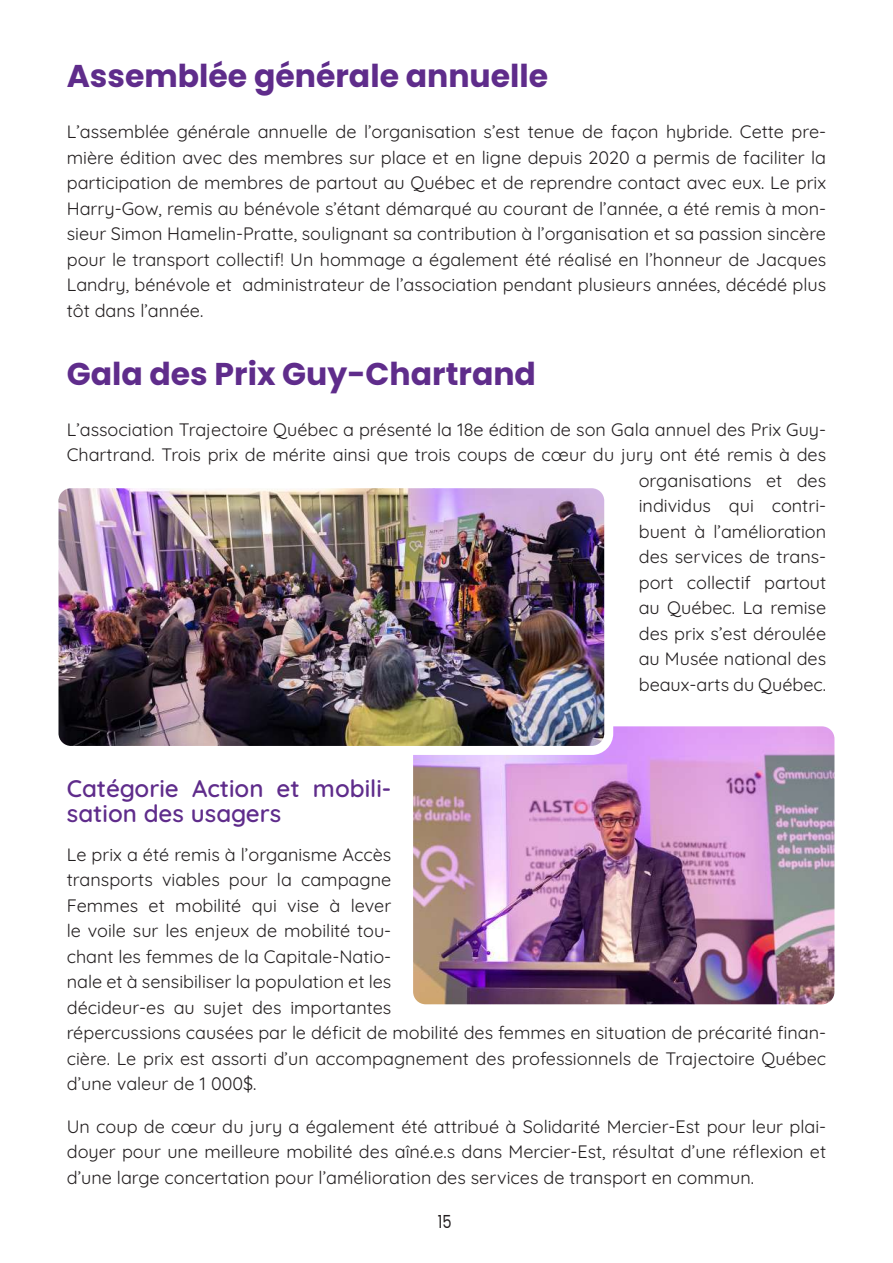
<style>
.page{position:relative;width:893px;height:1263px;background:#fff}
.page>*{position:absolute;margin:0;border:0;box-sizing:border-box;transform-origin:0 0}
.t1{font:700 31.5px "Poppins";color:#5f2c8b}
.t2{font:600 24px/25.5px "Quicksand";color:#5f2c8b}
.t3{font:18px/25.5px "Quicksand";color:#231f20;text-align:justify}
.t4{font:18px "Poppins";color:#231f20;scale:.81 1}
</style>
<div class="page">
<img style="left:414px;top:727px;width:419px;height:276px">
<div style="left:404px;top:717px;width:439px;height:296px;border:9px solid #fff;border-radius:17px"></div>
<img style="left:59px;top:489px;width:544px;height:256px">
<div style="left:49px;top:479px;width:564px;height:276px;border:9px solid #fff;border-radius:17px"></div>
<h1 class="t1" style="left:67px;top:58px;width:483px">Assemblée générale annuelle</h1>
<p class="t3" style="left:67px;top:117px;width:761px">L’assemblée générale annuelle de l’organisation s’est tenue de façon hybride. Cette pre&shy;mière édition avec des membres sur place et en ligne depuis 2020 a permis de faciliter la participation de membres de partout au Québec et de reprendre contact avec eux. Le prix Harry-Gow, remis au bénévole s’étant démarqué au courant de l’année, a été remis à mon&shy;sieur Simon Hamelin-Pratte, soulignant sa contribution à l’organisation et sa passion sincère pour le transport collectif! Un hommage a également été réalisé en l’honneur de Jacques Landry, bénévole et administrateur de l’association pendant plusieurs années, décédé plus tôt dans l’année.</p>
<h1 class="t1" style="left:67px;top:355px;width:471px">Gala des Prix Guy-Chartrand</h1>
<p class="t3" style="left:67px;top:415px;width:761px;text-align:right">L’association Trajectoire Québec a présenté la 18e édition de son Gala annuel des Prix Guy-Chartrand. Trois prix de mérite ainsi que trois coups de cœur du jury ont été remis à des organisations et des<br>individus qui contri-<br>buent à l’amélioration<br>des services de trans-<br>port collectif partout<br>au Québec. La remise<br>des prix s’est déroulée<br>au Musée national des<br>beaux-arts du Québec.</p>
<h2 class="t2" style="left:67px;top:773px;width:326px">Catégorie Action et mobili&shy;sation des usagers</h2>
<p class="t3" style="left:67px;top:840px;width:761px;text-align:left">Le prix a été remis à l’organisme Accès<br>transports viables pour la campagne<br>Femmes et mobilité qui vise à lever<br>le voile sur les enjeux de mobilité tou-<br>chant les femmes de la Capitale-Natio-<br>nale et à sensibiliser la population et les<br>décideur-es au sujet des importantes<br>répercussions causées par le déficit de mobilité des femmes en situation de précarité finan&shy;cière. Le prix est assorti d’un accompagnement des professionnels de Trajectoire Québec d’une valeur de 1 000$.</p>
<p class="t3" style="left:67px;top:1112px;width:761px">Un coup de cœur du jury a également été attribué à Solidarité Mercier-Est pour leur plai&shy;doyer pour une meilleure mobilité des aîné.e.s dans Mercier-Est, résultat d’une réflexion et d’une large concertation pour l’amélioration des services de transport en commun.</p>
<p class="t4" style="left:438px;top:1211px;width:19px">15</p>
</div>
